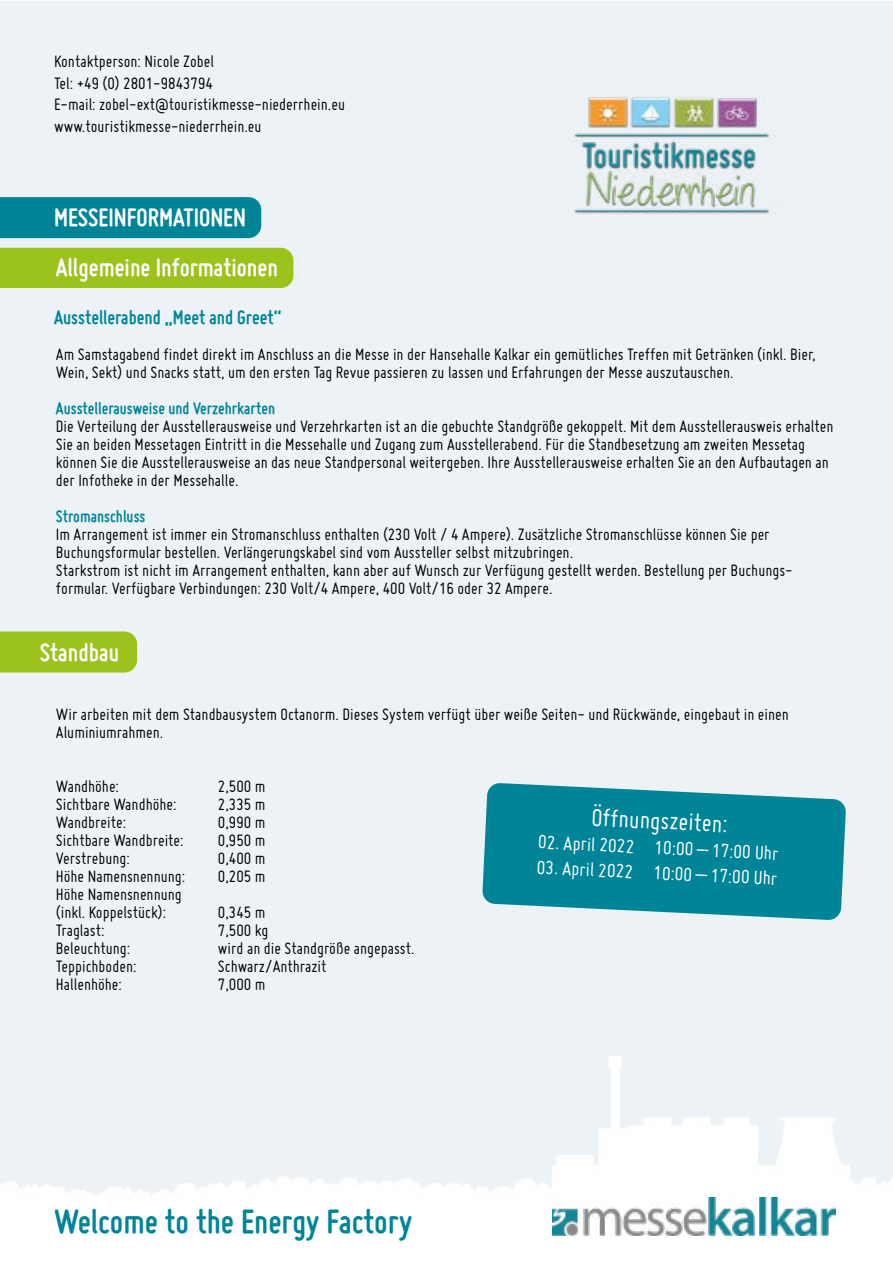
<style>
.page{position:relative;width:893px;height:1263px;background:#fff}
.page>*{position:absolute;margin:0;border:0;box-sizing:border-box;transform-origin:0 0}
.t1{font:700 36px "Miso";color:#008598}
.t2{font:700 27px "Miso";color:#fff}
.t3{font:27px "Miso";color:#fff}
.t4{font:21px "Miso";color:#fff}
.t5{font:700 21px "Miso";color:#008598}
.t6{font:18px/18px "Miso";color:#000}
.t7{font:700 18px "Miso";color:#008598}
</style>
<div class="page">
<div style="left:0;top:1px;width:893px;height:1055px;background:#ecf2f5"></div>
<img style="left:0;top:1056px;width:893px;height:154px">
<img style="left:553px;top:1197px;width:283px;height:38px">
<div style="left:0;top:197px;width:261px;height:41px;background:#008598"></div>
<div style="left:0;top:248px;width:293px;height:40px;background:#9bc31c"></div>
<div style="left:0;top:631px;width:137px;height:41px;background:#9bc31c"></div>
<svg style="left:482px;top:783px;width:364px;height:137px;background:#1f93a4"></svg>
<img style="left:503px;top:59px;width:336px;height:189px">
<p class="t6" style="left:54px;top:50px;width:293px;line-height:21.6px">Kontaktperson: Nicole Zobel<br>Tel: +49 (0) 2801-9843794<br>E-mail: zobel-ext@touristikmesse-niederrhein.eu www.touristikmesse-niederrhein.eu</p>
<h2 class="t2" style="left:54px;top:203px;width:194px">MESSEINFORMATIONEN</h2>
<h2 class="t2" style="left:56px;top:253px;width:224px">Allgemeine Informationen</h2>
<p class="t5" style="left:54px;top:305px;width:229px">Ausstellerabend „Meet and Greet“</p>
<p class="t6" style="left:56px;top:345px;width:761px">Am Samstagabend findet direkt im Anschluss an die Messe in der Hansehalle Kalkar ein gemütliches Treffen mit Getränken (inkl. Bier,<br>Wein, Sekt) und Snacks statt, um den ersten Tag Revue passieren zu lassen und Erfahrungen der Messe auszutauschen.</p>
<p class="t7" style="left:56px;top:398px;width:221px">Ausstellerausweise und Verzehrkarten</p>
<p class="t6" style="left:56px;top:417px;width:779px">Die Verteilung der Ausstellerausweise und Verzehrkarten ist an die gebuchte Standgröße gekoppelt. Mit dem Ausstellerausweis erhalten Sie an beiden Messetagen Eintritt in die Messehalle und Zugang zum Ausstellerabend. Für die Standbesetzung am zweiten Messetag können Sie die Ausstellerausweise an das neue Standpersonal weitergeben. Ihre Ausstellerausweise erhalten Sie an den Aufbautagen an der Infotheke in der Messehalle.</p>
<p class="t7" style="left:56px;top:506px;width:91px">Stromanschluss</p>
<p class="t6" style="left:56px;top:525px;width:738px">Im Arrangement ist immer ein Stromanschluss enthalten (230 Volt / 4 Ampere). Zusätzliche Stromanschlüsse können Sie per Buchungsformular bestellen. Verlängerungskabel sind vom Aussteller selbst mitzubringen.<br>Starkstrom ist nicht im Arrangement enthalten, kann aber auf Wunsch zur Verfügung gestellt werden. Bestellung per Buchungs&shy;formular. Verfügbare Verbindungen: 230 Volt/4 Ampere, 400 Volt/16 oder 32 Ampere.</p>
<h2 class="t2" style="left:40px;top:637px;width:81px">Standbau</h2>
<p class="t6" style="left:56px;top:705px;width:734px">Wir arbeiten mit dem Standbausystem Octanorm. Dieses System verfügt über weiße Seiten- und Rückwände, eingebaut in einen<br>Aluminiumrahmen.</p>
<p class="t6" style="left:56px;top:777px;width:65px">Wandhöhe:</p>
<p class="t6" style="left:218px;top:777px;width:49px">2,500 m</p>
<p class="t6" style="left:56px;top:795px;width:122px">Sichtbare Wandhöhe:</p>
<p class="t6" style="left:218px;top:795px;width:49px">2,335 m</p>
<p class="t6" style="left:56px;top:813px;width:72px">Wandbreite:</p>
<p class="t6" style="left:218px;top:813px;width:49px">0,990 m</p>
<p class="t6" style="left:56px;top:831px;width:129px">Sichtbare Wandbreite:</p>
<p class="t6" style="left:218px;top:831px;width:49px">0,950 m</p>
<p class="t6" style="left:56px;top:849px;width:75px">Verstrebung:</p>
<p class="t6" style="left:218px;top:849px;width:49px">0,400 m</p>
<p class="t6" style="left:56px;top:867px;width:131px">Höhe Namensnennung:</p>
<p class="t6" style="left:218px;top:867px;width:49px">0,205 m</p>
<p class="t6" style="left:56px;top:885px;width:127px">Höhe Namensnennung (inkl. Koppelstück):</p>
<p class="t6" style="left:218px;top:903px;width:49px">0,345 m</p>
<p class="t6" style="left:56px;top:921px;width:50px">Traglast:</p>
<p class="t6" style="left:218px;top:921px;width:52px">7,500 kg</p>
<p class="t6" style="left:56px;top:939px;width:76px">Beleuchtung:</p>
<p class="t6" style="left:218px;top:939px;width:198px">wird an die Standgröße angepasst.</p>
<p class="t6" style="left:56px;top:957px;width:82px">Teppichboden:</p>
<p class="t6" style="left:218px;top:957px;width:110px">Schwarz/Anthrazit</p>
<p class="t6" style="left:56px;top:975px;width:68px">Hallenhöhe:</p>
<p class="t6" style="left:218px;top:975px;width:49px">7,000 m</p>
<h1 class="t1" style="left:54px;top:1201px;width:360px">Welcome to the Energy Factory</h1>
<h2 class="t3" style="left:592px;top:802px;width:138px;rotate:3deg">Öffnungszeiten:</h2>
<p class="t4" style="left:539px;top:829px;width:242px;rotate:3deg">02. April 2022 10:00 – 17:00 Uhr</p>
<p class="t4" style="left:538px;top:855px;width:242px;rotate:3deg">03. April 2022 10:00 – 17:00 Uhr</p>
</div>
